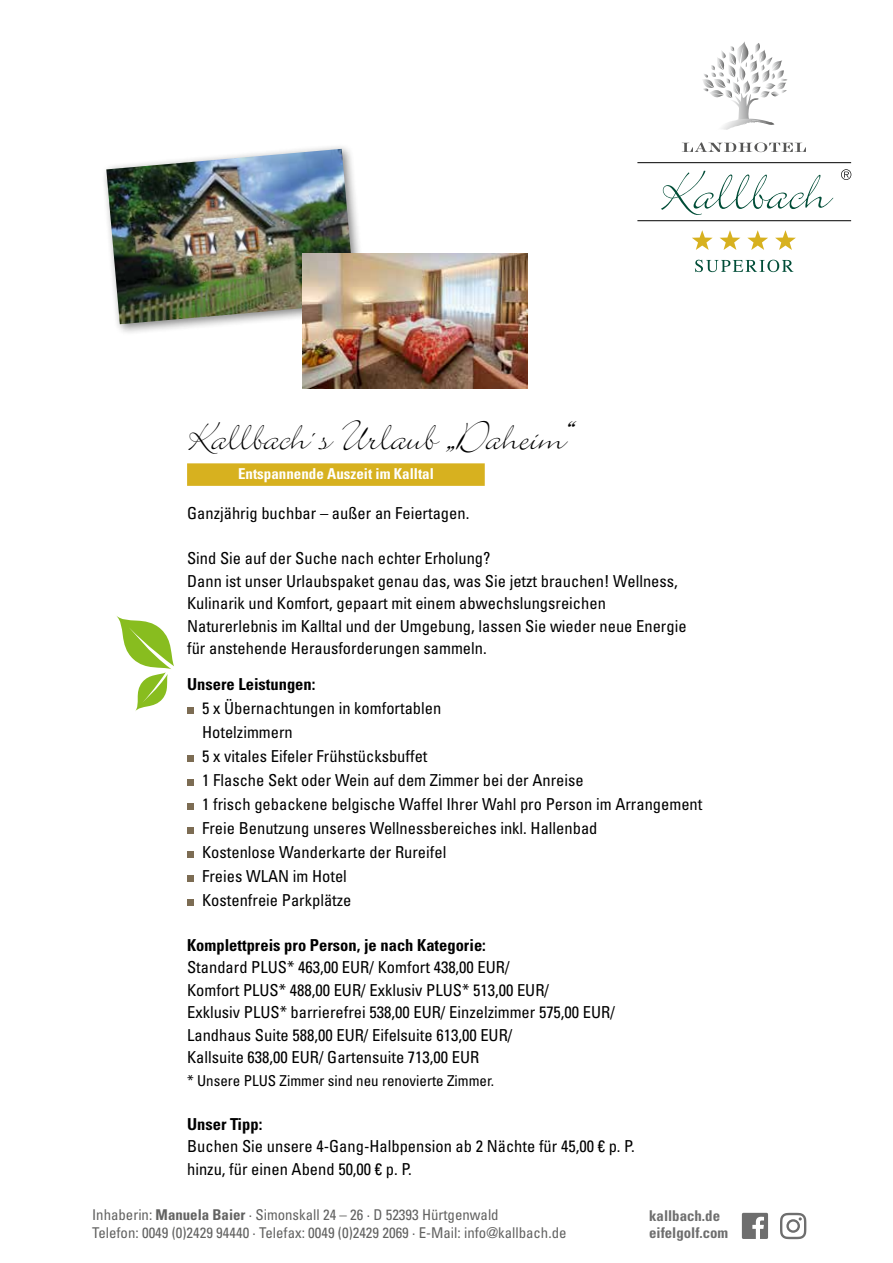
<style>
.page{position:relative;width:893px;height:1263px;background:#fff}
.page>*{position:absolute;margin:0;border:0;box-sizing:border-box;transform-origin:0 0}
.t1{font:45px "Bickley Script";color:#000}
.t2{font:condensed 16.5px/22.5px "Univers LT Std";color:#000}
.t3{font:700 condensed 16.5px "Univers LT Std";color:#000}
.t4{font:condensed 15px "Univers LT Std";color:#000}
.t5{font:700 condensed 15px "Univers LT Std";color:#fff}
.t6{font:condensed 14.85px/18.1px "Univers LT Std";color:#626261}
.t7{font:700 condensed 14.85px/16.5px "Univers LT Std";color:#6e6e6e}
.s1{font-weight:700}
</style>
<div class="page">
<svg style="left:116px;top:616px;width:58px;height:95px"></svg>
<div style="left:187px;top:707px;width:6px;height:7px;background:#7c6c53"></div>
<div style="left:187px;top:755px;width:6px;height:7px;background:#7c6c53"></div>
<div style="left:187px;top:779px;width:6px;height:7px;background:#7c6c53"></div>
<div style="left:187px;top:803px;width:6px;height:7px;background:#7c6c53"></div>
<div style="left:187px;top:827px;width:6px;height:7px;background:#7c6c53"></div>
<div style="left:187px;top:851px;width:6px;height:7px;background:#7c6c53"></div>
<div style="left:187px;top:875px;width:6px;height:7px;background:#7c6c53"></div>
<div style="left:187px;top:899px;width:6px;height:7px;background:#7c6c53"></div>
<div style="left:100px;top:143px;width:267px;height:193px;background:#000;opacity:.49"></div>
<img style="left:106px;top:149px;width:249px;height:175px">
<svg style="left:742px;top:1213px;width:26px;height:26px"></svg>
<svg style="left:780px;top:1213px;width:26px;height:26px"></svg>
<img style="left:303px;top:254px;width:224px;height:134px">
<div style="left:187px;top:463px;width:298px;height:23px;background:#d7b11f"></div>
<svg style="left:661px;top:171px;width:172px;height:44px"></svg>
<hr style="left:637px;top:162px;width:214px;height:1px;background:#000">
<hr style="left:637px;top:220px;width:214px;height:1px;background:#000">
<svg style="left:703px;top:41px;width:84px;height:89px"></svg>
<svg style="left:682px;top:142px;width:124px;height:10px"></svg>
<svg style="left:841px;top:169px;width:10px;height:11px"></svg>
<svg style="left:692px;top:230px;width:21px;height:20px"></svg>
<svg style="left:720px;top:230px;width:20px;height:20px"></svg>
<svg style="left:747px;top:230px;width:21px;height:20px"></svg>
<svg style="left:775px;top:230px;width:21px;height:20px"></svg>
<svg style="left:695px;top:260px;width:98px;height:12px"></svg>
<h1 class="t1" style="left:187px;top:415px;width:388px">Kallbach´s Urlaub „Daheim“</h1>
<p class="t5" style="left:238px;top:465px;width:197px">Entspannende Auszeit im Kalltal</p>
<p class="t2" style="left:187px;top:502px;width:284px">Ganzjährig buchbar – außer an Feiertagen.</p>
<p class="t2" style="left:187px;top:547px;width:501px">Sind Sie auf der Suche nach echter Erholung?<br>Dann ist unser Urlaubspaket genau das, was Sie jetzt brauchen! Wellness, Kulinarik und Komfort, gepaart mit einem abwechslungsreichen Naturerlebnis im Kalltal und der Umgebung, lassen Sie wieder neue Energie für anstehende Herausforderungen sammeln.</p>
<p class="t3" style="left:187px;top:674px;width:130px">Unsere Leistungen:</p>
<p class="t2" style="left:202px;top:696px;width:502px;line-height:24px">5 x Übernachtungen in komfortablen<br>Hotelzimmern<br>5 x vitales Eifeler Frühstücksbuffet<br>1 Flasche Sekt oder Wein auf dem Zimmer bei der Anreise<br>1 frisch gebackene belgische Waffel Ihrer Wahl pro Person im Arrangement Freie Benutzung unseres Wellnessbereiches inkl. Hallenbad<br>Kostenlose Wanderkarte der Rureifel<br>Freies WLAN im Hotel<br>Kostenfreie Parkplätze</p>
<p class="t3" style="left:187px;top:935px;width:300px">Komplettpreis pro Person, je nach Kategorie:</p>
<p class="t2" style="left:187px;top:956px;width:429px">Standard PLUS* 463,00 EUR/ Komfort 438,00 EUR/<br>Komfort PLUS* 488,00 EUR/ Exklusiv PLUS* 513,00 EUR/<br>Exklusiv PLUS* barrierefrei 538,00 EUR/ Einzelzimmer 575,00 EUR/ Landhaus Suite 588,00 EUR/ Eifelsuite 613,00 EUR/<br>Kallsuite 638,00 EUR/ Gartensuite 713,00 EUR</p>
<p class="t4" style="left:187px;top:1071px;width:309px">* Unsere PLUS Zimmer sind neu renovierte Zimmer.</p>
<p class="t3" style="left:187px;top:1114px;width:77px">Unser Tipp:</p>
<p class="t2" style="left:187px;top:1135px;width:449px">Buchen Sie unsere 4-Gang-Halbpension ab 2 Nächte für 45,00 € p. P. hinzu, für einen Abend 50,00 € p. P.</p>
<p class="t6" style="left:92px;top:1205px;width:476px">Inhaberin: <span class="s1">Manuela Baier</span> · Simonskall 24 – 26 · D 52393 Hürtgenwald<br>Telefon: 0049 (0)2429 94440 · Telefax: 0049 (0)2429 2069 · E-Mail: info@kallbach.de</p>
<p class="t7" style="left:649px;top:1207px;width:81px">kallbach.de eifelgolf.com</p>
</div>
